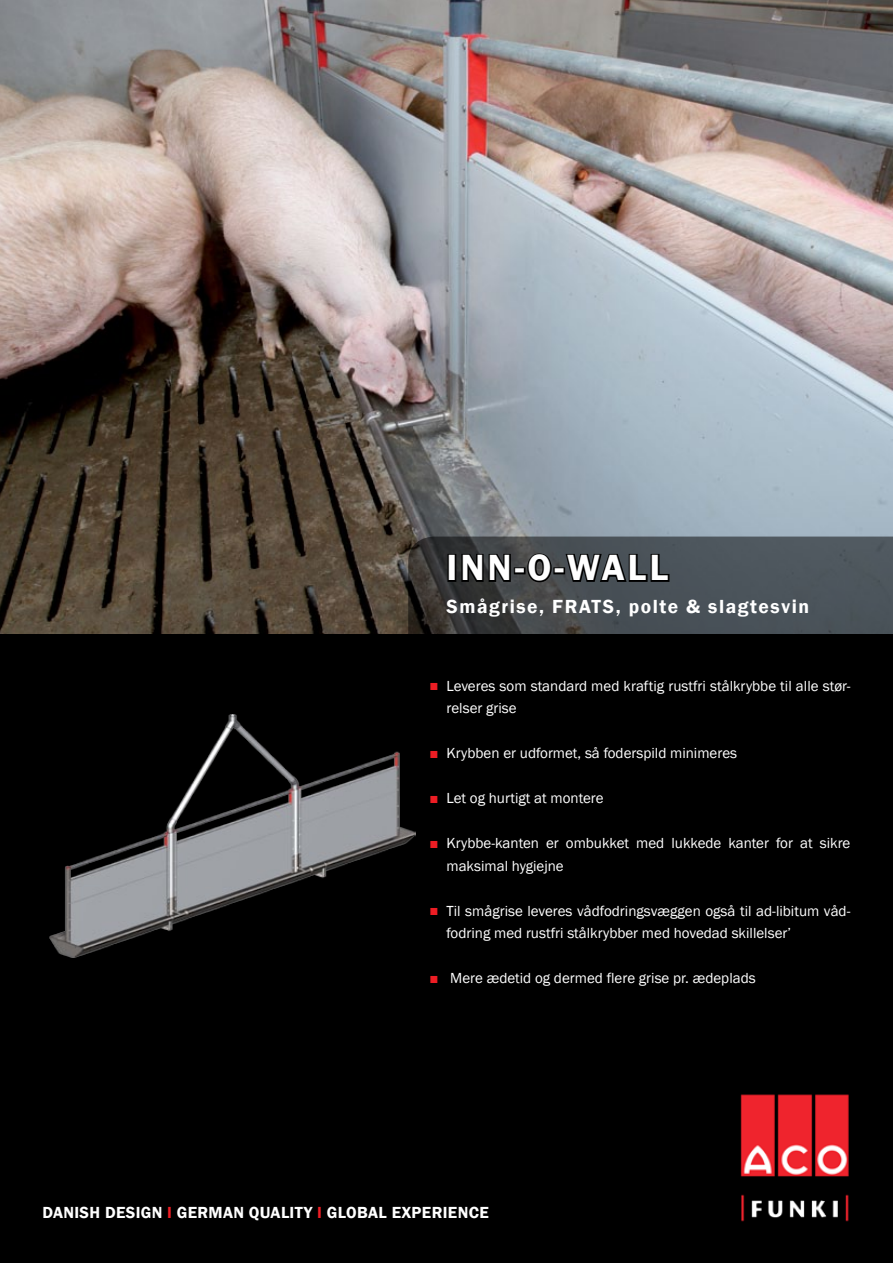
<style>
.page{position:relative;width:893px;height:1263px;background:#fff}
.page>*{position:absolute;margin:0;border:0;box-sizing:border-box;transform-origin:0 0}
.t1{font:600 37.5px "Franklin Gothic";letter-spacing:.08em;color:#fff}
.t2{font:600 19.5px "Franklin Gothic";letter-spacing:.08em;color:#fff}
.t3{font:600 16.5px "Franklin Gothic";letter-spacing:.02em;color:#fff}
.t4{font:15px/22.5px "Franklin Gothic";color:#fff}
.t5{font:15px "Franklin Gothic";color:#ed1d24}
.s1{color:#ed1d24}
</style>
<div class="page">
<div style="left:0;top:634px;width:893px;height:629px;background:#000"></div>
<img style="left:740px;top:1093px;width:110px;height:131px">
<img style="left:0;top:0;width:893px;height:634px">
<svg style="left:408px;top:536px;width:485px;height:100px;background:#444a4e"></svg>
<img style="left:50px;top:714px;width:366px;height:243px">
<div style="left:447px;top:554px;width:9px;height:28px;border:3px solid #000"></div>
<svg style="left:460px;top:552px;width:52px;height:31px;background:#1c1d1e"></svg>
<div style="left:514px;top:567px;width:11px;height:7px;border:3px solid #000"></div>
<svg style="left:525px;top:552px;width:28px;height:32px"></svg>
<div style="left:553px;top:567px;width:12px;height:7px;border:3px solid #000"></div>
<svg style="left:564px;top:551px;width:107px;height:44px;background:#33383d"></svg>
<h1 class="t1" style="left:446px;top:545px;width:223px">INN-O-WALL</h1>
<h2 class="t2" style="left:446px;top:595px;width:364px">SMÅGRISE, FRATS, POLTE &amp; SLAGTESVIN</h2>
<p class="t5" style="left:429px;top:676px;width:11px">■</p>
<p class="t5" style="left:429px;top:743px;width:11px">■</p>
<p class="t5" style="left:429px;top:788px;width:11px">■</p>
<p class="t5" style="left:429px;top:833px;width:11px">■</p>
<p class="t5" style="left:429px;top:901px;width:11px">■</p>
<p class="t5" style="left:429px;top:968px;width:11px">■</p>
<p class="t4" style="left:446px;top:675px;width:405px">Leveres som standard med kraftig rustfri stålkrybbe til alle stør&shy;relser grise</p>
<p class="t4" style="left:446px;top:742px;width:292px">Krybben er udformet, så foderspild minimeres</p>
<p class="t4" style="left:446px;top:787px;width:159px">Let og hurtigt at montere</p>
<p class="t4" style="left:446px;top:832px;width:405px">Krybbe-kanten er ombukket med lukkede kanter for at sikre maksimal hygiejne</p>
<p class="t4" style="left:446px;top:900px;width:405px">Til smågrise leveres vådfodringsvæggen også til ad-libitum våd&shy;fodring med rustfri stålkrybber med hovedad skillelser’</p>
<p class="t4" style="left:450px;top:967px;width:307px">Mere ædetid og dermed flere grise pr. ædeplads</p>
<p class="t3" style="left:43px;top:1202px;width:448px">DANISH DESIGN <span class="s1">I</span> GERMAN QUALITY <span class="s1">I</span> GLOBAL EXPERIENCE</p>
</div>
